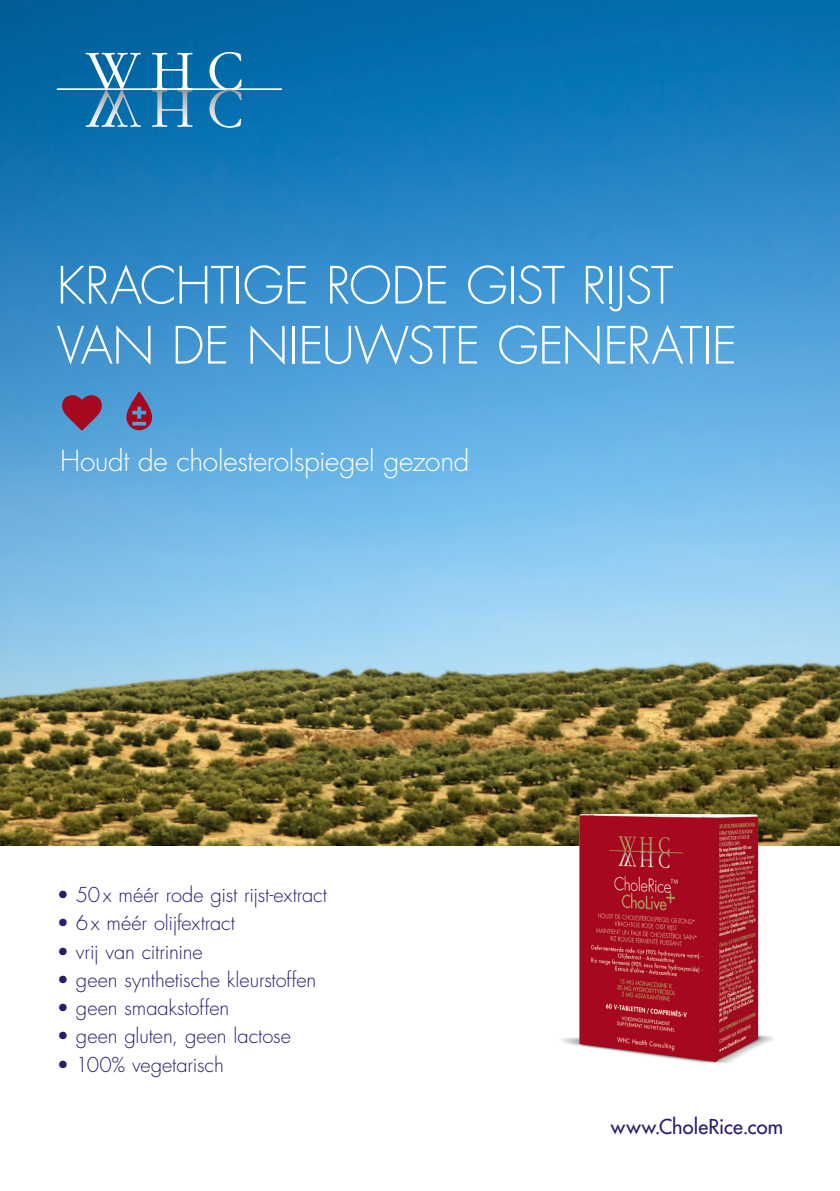
<style>
.page{position:relative;width:840px;height:1191px;background:#fff}
.page>*{position:absolute;margin:0;border:0;box-sizing:border-box;transform-origin:0 0}
.t1{font:300 50px/60px "Futura Std";letter-spacing:-.015em;color:#fff}
.t2{font:300 28px "Futura Std";letter-spacing:-.01em;color:#fff}
.t3{font:300 20px "Futura Std";letter-spacing:-.005em;color:#271e6d}
.t4{font:500 20px "Futura Std";letter-spacing:.01em;color:#271e6d}
</style>
<div class="page">
<img style="left:0;top:0;width:839px;height:845px">
<img style="left:541px;top:801px;width:259px;height:262px">
<hr style="left:57px;top:88px;width:225px;height:2px;background:#fff">
<svg style="left:85px;top:53px;width:56px;height:74px;background:#428dba"></svg>
<svg style="left:152px;top:53px;width:40px;height:74px"></svg>
<svg style="left:209px;top:52px;width:32px;height:76px;background:#3889ba"></svg>
<svg style="left:62px;top:395px;width:40px;height:35px"></svg>
<svg style="left:126px;top:391px;width:26px;height:39px"></svg>
<h1 class="t1" style="left:57px;top:257px;width:681px">KRACHTIGE RODE GIST RIJST<br>VAN DE NIEUWSTE GENERATIE</h1>
<h2 class="t2" style="left:60px;top:444px;width:411px">Houdt de cholesterolspiegel gezond</h2>
<p class="t3" style="left:57px;top:882px;width:271px">• 50x méér rode gist rijst-extract</p>
<p class="t3" style="left:57px;top:911px;width:180px">• 6x méér olijfextract</p>
<p class="t3" style="left:57px;top:939px;width:147px">• vrij van citrinine</p>
<p class="t3" style="left:57px;top:967px;width:261px">• geen synthetische kleurstoffen</p>
<p class="t3" style="left:57px;top:995px;width:174px">• geen smaakstoffen</p>
<p class="t3" style="left:57px;top:1024px;width:235px">• geen gluten, geen lactose</p>
<p class="t3" style="left:57px;top:1052px;width:168px">• 100% vegetarisch</p>
<p class="t4" style="left:610px;top:1114px;width:174px">www.CholeRice.com</p>
</div>
